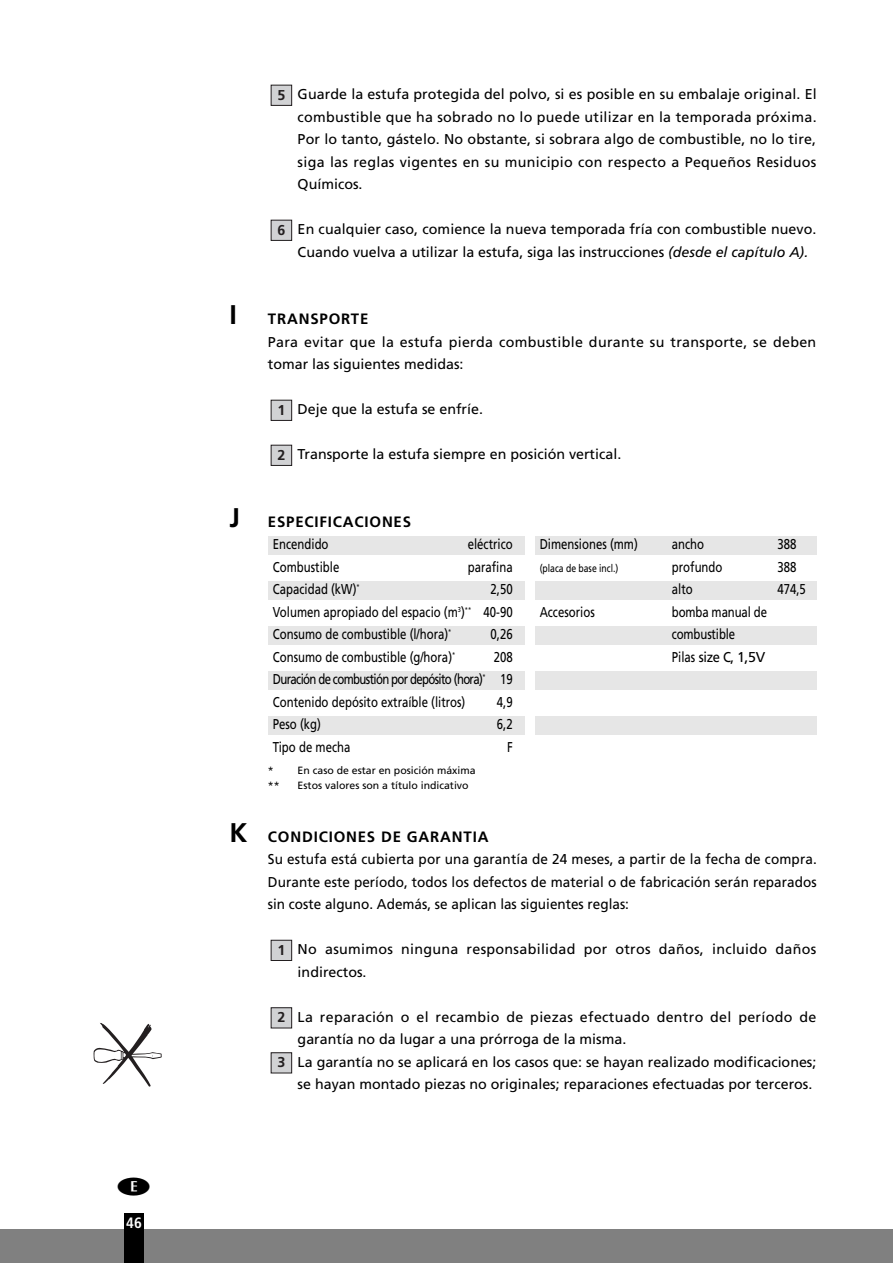
<style>
.page{position:relative;width:893px;height:1263px;background:#fff}
.page>*{position:absolute;margin:0;border:0;box-sizing:border-box;transform-origin:0 0}
.t1{font:700 15px "Frutiger";letter-spacing:.055em;color:#000}
.t2{font:700 condensed 15px "Frutiger";color:#fff}
.t3{font:14.25px/22.5px "Frutiger";color:#000}
.t4{font:14.25px "Frutiger";color:#000;scale:.8 1}
.t5{font:14.25px/22.5px "Frutiger";color:#000;text-align:justify;scale:.95 1}
.t6{font:14.25px/22.5px "Frutiger";letter-spacing:.02em;color:#000}
.t7{font:14.25px/22.5px "Frutiger";letter-spacing:-.03em;color:#000;scale:.8 1}
.t8{font:700 14.25px "Frutiger";color:#231f20}
.t9{font:10.8px "Frutiger";color:#000;scale:.8 1}
.t10{font:10.5px/15px "Frutiger";color:#000}
.s1{font-style:italic}
.s2{font-size:27px}
</style>
<div class="page">
<div style="left:268px;top:536px;width:548px;height:19px;background:#e6e6e6"></div>
<div style="left:268px;top:581px;width:548px;height:19px;background:#e6e6e6"></div>
<div style="left:268px;top:626px;width:548px;height:19px;background:#e6e6e6"></div>
<div style="left:268px;top:671px;width:548px;height:19px;background:#e6e6e6"></div>
<div style="left:268px;top:716px;width:548px;height:19px;background:#e6e6e6"></div>
<div style="left:271px;top:1053px;width:21px;height:20px;background:#d1d2d4"></div>
<div style="left:271px;top:1052px;width:21px;height:21px;border:1px solid #231f20"></div>
<div style="left:271px;top:1008px;width:21px;height:20px;background:#d1d2d4"></div>
<div style="left:271px;top:1007px;width:21px;height:21px;border:1px solid #231f20"></div>
<div style="left:271px;top:940px;width:21px;height:20px;background:#d1d2d4"></div>
<div style="left:271px;top:940px;width:21px;height:21px;border:1px solid #231f20"></div>
<div style="left:271px;top:445px;width:21px;height:20px;background:#d1d2d4"></div>
<div style="left:271px;top:445px;width:21px;height:21px;border:1px solid #231f20"></div>
<div style="left:271px;top:400px;width:21px;height:20px;background:#d1d2d4"></div>
<div style="left:271px;top:400px;width:21px;height:21px;border:1px solid #231f20"></div>
<div style="left:271px;top:220px;width:21px;height:20px;background:#d1d2d4"></div>
<div style="left:271px;top:220px;width:21px;height:21px;border:1px solid #231f20"></div>
<div style="left:271px;top:85px;width:21px;height:20px;background:#d1d2d4"></div>
<div style="left:271px;top:85px;width:21px;height:21px;border:1px solid #231f20"></div>
<div style="left:0;top:1229px;width:893px;height:34px;background:#808080"></div>
<div style="left:124px;top:1213px;width:20px;height:50px;background:#000"></div>
<div style="left:525px;top:534px;width:9px;height:203px;background:#fff"></div>
<svg style="left:93px;top:1023px;width:69px;height:64px"></svg>
<p class="t2" style="left:126px;top:1217px;width:17px">46</p>
<p class="t8" style="left:278px;top:89px;width:9px">5</p>
<p class="t8" style="left:278px;top:224px;width:9px">6</p>
<p class="t3" style="left:298px;top:84px;width:520px;text-align:justify">Guarde la estufa protegida del polvo, si es posible en su embalaje original. El combustible que ha sobrado no lo puede utilizar en la temporada próxima.<br>Por lo tanto, gástelo. No obstante, si sobrara algo de combustible, no lo tire, siga las reglas vigentes en su municipio con respecto a Pequeños Residuos Químicos.</p>
<p class="t3" style="left:298px;top:219px;width:520px">En cualquier caso, comience la nueva temporada fría con combustible nuevo.<br>Cuando vuelva a utilizar la estufa, siga las instrucciones <span class="s1">(desde el capítulo A).</span></p>
<p class="t1" style="left:230px;top:313px;width:140px"><span class="s2">I</span> TRANSPORTE</p>
<p class="t6" style="left:268px;top:331px;width:550px">Para evitar que la estufa pierda combustible durante su transporte, se deben tomar las siguientes medidas:</p>
<p class="t3" style="left:298px;top:399px;width:187px">Deje que la estufa se enfríe.</p>
<p class="t3" style="left:298px;top:444px;width:325px">Transporte la estufa siempre en posición vertical.</p>
<p class="t8" style="left:278px;top:404px;width:9px">1</p>
<p class="t8" style="left:278px;top:449px;width:9px">2</p>
<p class="t1" style="left:230px;top:515px;width:183px"><span class="s2">J</span> ESPECIFICACIONES</p>
<p class="t4" style="left:273px;top:538px;width:71px">Encendido</p>
<p class="t4" style="left:468px;top:538px;width:58px">eléctrico</p>
<p class="t4" style="left:540px;top:538px;width:124px">Dimensiones (mm)</p>
<p class="t4" style="left:672px;top:538px;width:42px">ancho</p>
<p class="t4" style="left:777px;top:538px;width:25px">388</p>
<p class="t4" style="left:273px;top:561px;width:85px">Combustible</p>
<p class="t4" style="left:468px;top:561px;width:58px">parafina</p>
<p class="t9" style="left:540px;top:563px;width:100px">(placa de base incl.)</p>
<p class="t4" style="left:672px;top:561px;width:65px">profundo</p>
<p class="t4" style="left:777px;top:561px;width:25px">388</p>
<p class="t4" style="left:273px;top:583px;width:110px">Capacidad (kW)<sup>*</sup></p>
<p class="t4" style="left:490px;top:583px;width:29px">2,50</p>
<p class="t4" style="left:672px;top:583px;width:28px">alto</p>
<p class="t4" style="left:777px;top:583px;width:37px">474,5</p>
<p class="t4" style="left:273px;top:606px;width:301px">Volumen apropiado del espacio (m<sup>3</sup>)<sup>**</sup> 40-90</p>
<p class="t4" style="left:540px;top:606px;width:70px">Accesorios</p>
<p class="t4" style="left:672px;top:606px;width:120px">bomba manual de</p>
<p class="t4" style="left:273px;top:628px;width:225px">Consumo de combustible (l/hora)<sup>*</sup></p>
<p class="t4" style="left:490px;top:628px;width:29px">0,26</p>
<p class="t4" style="left:672px;top:628px;width:81px">combustible</p>
<p class="t4" style="left:273px;top:651px;width:229px">Consumo de combustible (g/hora)<sup>*</sup></p>
<p class="t4" style="left:494px;top:651px;width:25px">208</p>
<p class="t4" style="left:672px;top:651px;width:118px">Pilas size C, 1,5V</p>
<p class="t7" style="left:273px;top:669px;width:301px">Duración de combustión por depósito (hora)<sup>*</sup> 19<br>Contenido depósito extraíble (litros)</p>
<p class="t4" style="left:497px;top:696px;width:21px">4,9</p>
<p class="t4" style="left:273px;top:718px;width:62px">Peso (kg)</p>
<p class="t4" style="left:497px;top:718px;width:21px">6,2</p>
<p class="t4" style="left:273px;top:741px;width:98px">Tipo de mecha</p>
<p class="t4" style="left:507px;top:741px;width:9px">F</p>
<p class="t10" style="left:268px;top:764px;width:209px">* En caso de estar en posición máxima **</p>
<p class="t10" style="left:298px;top:779px;width:172px">Estos valores son a título indicativo</p>
<p class="t1" style="left:230px;top:830px;width:260px"><span class="s2">K</span> CONDICIONES DE GARANTIA</p>
<p class="t5" style="left:268px;top:849px;width:579px">Su estufa está cubierta por una garantía de 24 meses, a partir de la fecha de compra.<br>Durante este período, todos los defectos de material o de fabricación serán reparados sin coste alguno. Además, se aplican las siguientes reglas:</p>
<p class="t6" style="left:298px;top:939px;width:520px">No asumimos ninguna responsabilidad por otros daños, incluido daños indirectos.</p>
<p class="t3" style="left:298px;top:1006px;width:520px">La reparación o el recambio de piezas efectuado dentro del período de garantía no da lugar a una prórroga de la misma.<br>La garantía no se aplicará en los casos que: se hayan realizado modificaciones; se hayan montado piezas no originales; reparaciones efectuadas por terceros.</p>
<p class="t8" style="left:278px;top:944px;width:9px">1</p>
<p class="t8" style="left:278px;top:1012px;width:9px">2</p>
<p class="t8" style="left:278px;top:1057px;width:9px">3</p>
</div>
